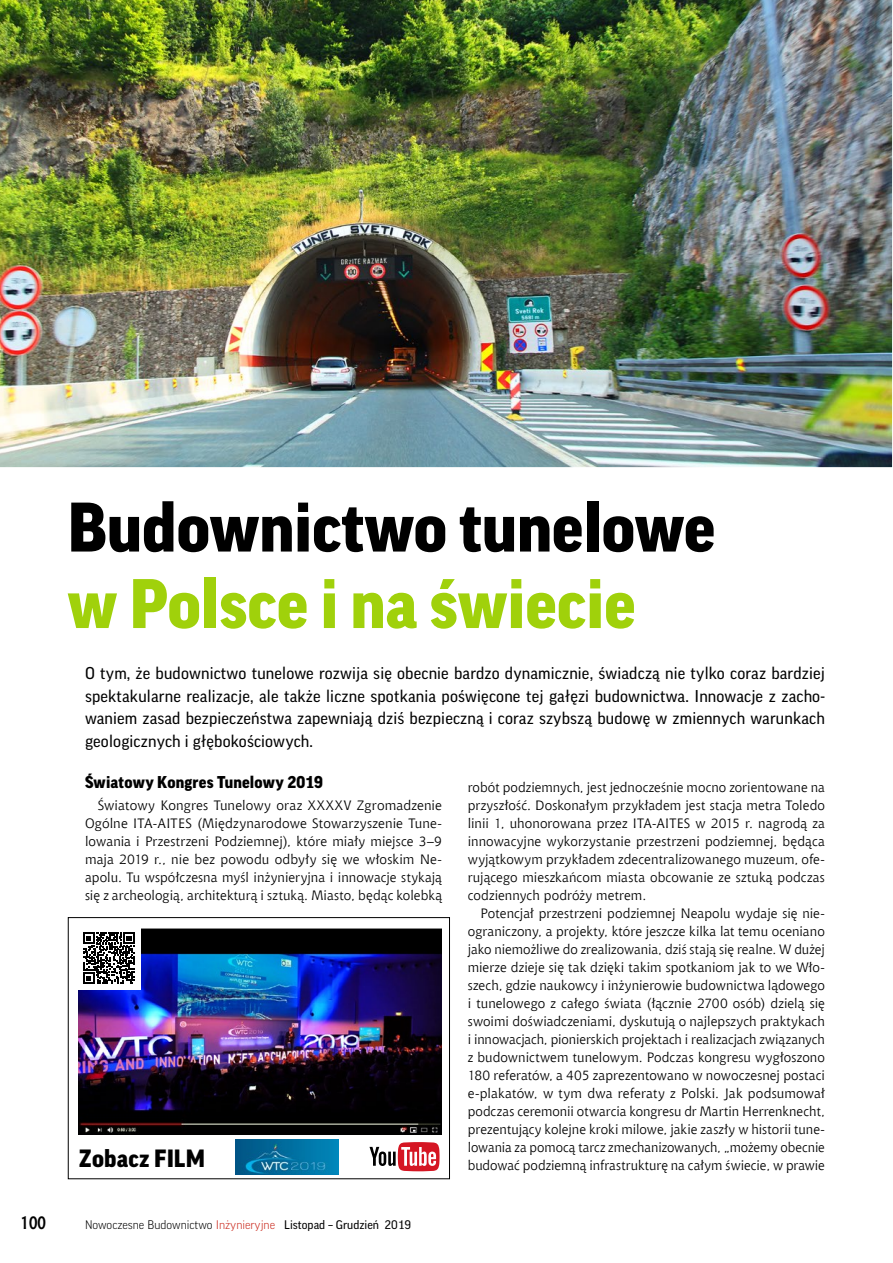
<style>
.page{position:relative;width:893px;height:1263px;background:#fff}
.page>*{position:absolute;margin:0;border:0;box-sizing:border-box;transform-origin:0 0}
.t1{font:900 67.5px "Good Pro";color:#000}
.t2{font:900 67.5px "Good Pro";color:#a0d10b}
.t3{font:900 24.15px "Good Pro";letter-spacing:.005em;color:#000}
.t4{font:700 18px "Aerton Cnd EFN";color:#000}
.t5{font:16.5px/22.5px "Good Pro";letter-spacing:.01em;color:#000;text-align:justify}
.t6{font:900 16.5px "Good Pro";letter-spacing:.015em;color:#000}
.t7{font:13.5px/18px "Chianti EU";letter-spacing:.005em;color:#000;text-align:justify}
.t8{font:300 12px "Good Pro";color:#000}
.s1{color:#ca291d}
.s2{font-weight:400}
</style>
<div class="page">
<img style="left:0;top:0;width:893px;height:468px">
<div style="left:68px;top:917px;width:382px;height:262px;border:1px solid #000"></div>
<svg style="left:369px;top:1142px;width:71px;height:29px"></svg>
<img style="left:235px;top:1139px;width:103px;height:35px">
<img style="left:79px;top:928px;width:363px;height:206px">
<div style="left:77px;top:926px;width:64px;height:64px;background:#fff"></div>
<svg style="left:84px;top:933px;width:50px;height:50px"></svg>
<h1 class="t1" style="left:68px;top:489px;width:649px">Budownictwo tunelowe</h1>
<h1 class="t2" style="left:68px;top:566px;width:570px">w Polsce i na świecie</h1>
<p class="t5" style="left:85px;top:662px;width:741px">O tym, że budownictwo tunelowe rozwija się obecnie bardzo dynamicznie, świadczą nie tylko coraz bardziej spektakularne realizacje, ale także liczne spotkania poświęcone tej gałęzi budownictwa. Innowacje z zacho&shy;waniem zasad bezpieczeństwa zapewniają dziś bezpieczną i coraz szybszą budowę w zmiennych warunkach geologicznych i głębokościowych.</p>
<p class="t6" style="left:85px;top:772px;width:239px">Światowy Kongres Tunelowy 2019</p>
<p class="t7" style="left:85px;top:796px;width:359px;text-indent:13px">Światowy Kongres Tunelowy oraz XXXXV Zgromadzenie Ogólne ITA-AITES (Międzynarodowe Stowarzyszenie Tune&shy;lowania i Przestrzeni Podziemnej), które miały miejsce 3–9 maja 2019 r., nie bez powodu odbyły się we włoskim Ne&shy;apolu. Tu współczesna myśl inżynieryjna i innowacje stykają się z archeologią, architekturą i sztuką. Miasto, będąc kolebką</p>
<h2 class="t3" style="left:79px;top:1144px;width:128px">Zobacz FILM</h2>
<h3 class="t4" style="left:21px;top:1212px;width:27px">100</h3>
<p class="t8" style="left:85px;top:1218px;width:328px">Nowoczesne Budownictwo <span class="s1">Inżynieryjne</span> <span class="s2">Listopad – Grudzień 2019</span></p>
<p class="t7" style="left:468px;top:778px;width:359px">robót podziemnych, jest jednocześnie mocno zorientowane na przyszłość. Doskonałym przykładem jest stacja metra Toledo linii 1, uhonorowana przez ITA-AITES w 2015 r. nagrodą za innowacyjne wykorzystanie przestrzeni podziemnej, będąca wyjątkowym przykładem zdecentralizowanego muzeum, ofe&shy;rującego mieszkańcom miasta obcowanie ze sztuką podczas codziennych podróży metrem.</p>
<p class="t7" style="left:468px;top:904px;width:359px;text-indent:13px">Potencjał przestrzeni podziemnej Neapolu wydaje się nie&shy;ograniczony, a projekty, które jeszcze kilka lat temu oceniano jako niemożliwe do zrealizowania, dziś stają się realne. W dużej mierze dzieje się tak dzięki takim spotkaniom jak to we Wło&shy;szech, gdzie naukowcy i inżynierowie budownictwa lądowego i tunelowego z całego świata (łącznie 2700 osób) dzielą się swoimi doświadczeniami, dyskutują o najlepszych praktykach i innowacjach, pionierskich projektach i realizacjach związanych z budownictwem tunelowym. Podczas kongresu wygłoszono 180 referatów, a 405 zaprezentowano w nowoczesnej postaci e-plakatów, w tym dwa referaty z Polski. Jak podsumował podczas ceremonii otwarcia kongresu dr Martin Herrenknecht, prezentujący kolejne kroki milowe, jakie zaszły w historii tune&shy;lowania za pomocą tarcz zmechanizowanych, „możemy obecnie budować podziemną infrastrukturę na całym świecie, w prawie</p>
</div>
